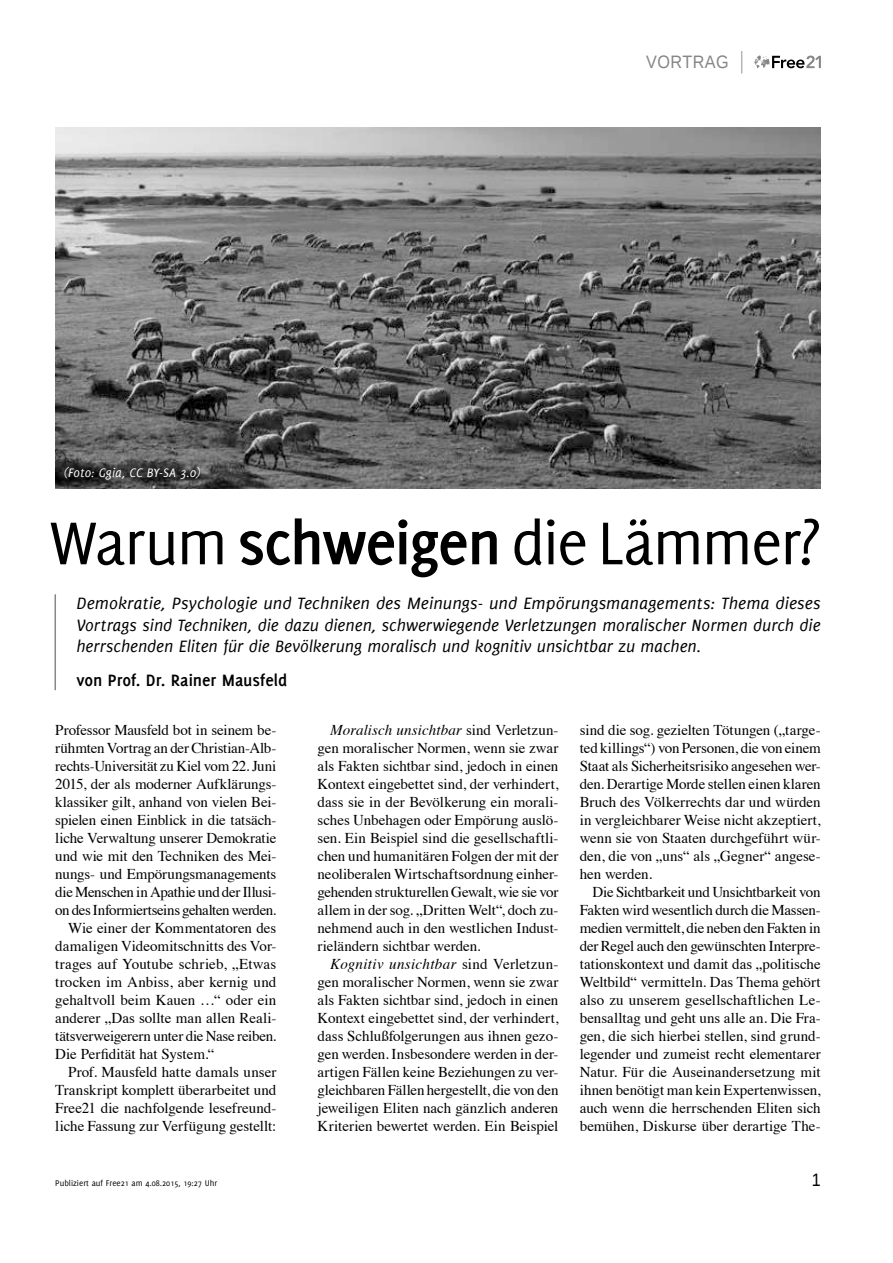
<style>
.page{position:relative;width:893px;height:1263px;background:#fff}
.page>*{position:absolute;margin:0;border:0;box-sizing:border-box;transform-origin:0 0}
.t1{font:66px "Delicious";letter-spacing:-.025em;color:#000}
.t2{font:italic 18px/21.6px "Delicious";letter-spacing:-.005em;color:#000;text-align:justify}
.t3{font:700 18px "Delicious";color:#000}
.t4{font:18px "Liberation Sans";letter-spacing:.03em;color:#868686;scale:.9 1}
.t5{font:18px "Liberation Sans";color:#000;scale:.9 1}
.t6{font:15px/18px "Times";letter-spacing:-.005em;color:#000;text-align:justify}
.t7{font:15px "Times";letter-spacing:-.03em;color:#000}
.t8{font:15px "Times";letter-spacing:-.025em;color:#000}
.t9{font:italic 13.5px "Delicious";letter-spacing:.005em;color:#fff}
.t10{font:9px "Delicious";color:#000}
.s1{font-weight:700}
.s2{font-style:italic}
</style>
<div class="page">
<svg style="left:755px;top:55px;width:66px;height:13px"></svg>
<svg style="left:741px;top:51px;width:1px;height:23px"></svg>
<hr style="left:55px;top:594px;width:1px;height:96px;background:#868686">
<img style="left:55px;top:128px;width:766px;height:360px">
<p class="t9" style="left:64px;top:465px;width:138px">(Foto: Ggia, CC BY-SA 3.0)</p>
<p class="t4" style="left:646px;top:52px;width:93px">VORTRAG</p>
<h1 class="t1" style="left:50px;top:505px;width:772px">Warum <span class="s1">schweigen</span> die Lämmer?</h1>
<p class="t2" style="left:77px;top:592px;width:746px">Demokratie, Psychologie und Techniken des Meinungs- und Empörungsmanagements: Thema dieses Vortrags sind Techniken, die dazu dienen, schwerwiegende Verletzungen moralischer Normen durch die herrschenden Eliten für die Bevölkerung moralisch und kognitiv unsichtbar zu machen.</p>
<p class="t3" style="left:77px;top:670px;width:212px">von Prof. Dr. Rainer Mausfeld</p>
<p class="t6" style="left:55px;top:720px;width:223px">Professor Mausfeld bot in seinem be-</p>
<p class="t6" style="left:55px;top:738px;width:223px">rühmten Vortrag an der Christian-Alb-</p>
<p class="t6" style="left:55px;top:756px;width:223px">rechts-Universität zu Kiel vom 22. Juni</p>
<p class="t6" style="left:55px;top:774px;width:223px">2015, der als moderner Aufklärungs-</p>
<p class="t6" style="left:55px;top:792px;width:223px">klassiker gilt, anhand von vielen Bei-</p>
<p class="t6" style="left:55px;top:810px;width:223px">spielen einen Einblick in die tatsäch-</p>
<p class="t6" style="left:55px;top:828px;width:223px">liche Verwaltung unserer Demokratie</p>
<p class="t6" style="left:55px;top:846px;width:223px">und wie mit den Techniken des Mei-</p>
<p class="t6" style="left:55px;top:864px;width:223px">nungs- und Empörungsmanagements</p>
<p class="t8" style="left:55px;top:878px;width:223px">die Menschen in Apathie und der Illusi-</p>
<p class="t7" style="left:55px;top:896px;width:223px">on des Informiertseins gehalten werden.</p>
<p class="t6" style="left:68px;top:918px;width:210px">Wie einer der Kommentatoren des</p>
<p class="t6" style="left:55px;top:936px;width:223px">damaligen Videomitschnitts des Vor-</p>
<p class="t6" style="left:55px;top:954px;width:223px">trages auf Youtube schrieb, „Etwas</p>
<p class="t6" style="left:55px;top:972px;width:223px">trocken im Anbiss, aber kernig und</p>
<p class="t6" style="left:55px;top:990px;width:223px">gehaltvoll beim Kauen …“ oder ein</p>
<p class="t6" style="left:55px;top:1008px;width:223px">anderer „Das sollte man allen Reali-</p>
<p class="t6" style="left:55px;top:1026px;width:223px">tätsverweigerern unter die Nase reiben.</p>
<p class="t6" style="left:55px;top:1044px;width:161px">Die Perfidität hat System.“</p>
<p class="t6" style="left:68px;top:1062px;width:210px">Prof. Mausfeld hatte damals unser</p>
<p class="t6" style="left:55px;top:1080px;width:223px">Transkript komplett überarbeitet und</p>
<p class="t6" style="left:55px;top:1098px;width:223px">Free21 die nachfolgende lesefreund-</p>
<p class="t6" style="left:55px;top:1116px;width:223px">liche Fassung zur Verfügung gestellt:</p>
<p class="t6" style="left:317px;top:720px;width:242px;text-indent:13px"><span class="s2">Moralisch unsichtbar</span> sind Verletzun&shy;gen moralischer Normen, wenn sie zwar als Fakten sichtbar sind, jedoch in einen Kontext eingebettet sind, der verhindert, dass sie in der Bevölkerung ein morali&shy;sches Unbehagen oder Empörung auslö&shy;sen. Ein Beispiel sind die gesellschaftli&shy;chen und humanitären Folgen der mit der neoliberalen Wirtschaftsordnung einher&shy;gehenden strukturellen Gewalt, wie sie vor allem in der sog. „Dritten Welt“, doch zu&shy;nehmend auch in den westlichen Indust&shy;rieländern sichtbar werden.</p>
<p class="t6" style="left:317px;top:954px;width:242px;text-indent:13px"><span class="s2">Kognitiv unsichtbar</span> sind Verletzun&shy;gen moralischer Normen, wenn sie zwar als Fakten sichtbar sind, jedoch in einen Kontext eingebettet sind, der verhindert, dass Schlußfolgerungen aus ihnen gezo&shy;gen werden. Insbesondere werden in der&shy;artigen Fällen keine Beziehungen zu ver&shy;gleichbaren Fällen hergestellt, die von den jeweiligen Eliten nach gänzlich anderen Kriterien bewertet werden. Ein Beispiel</p>
<p class="t6" style="left:580px;top:720px;width:242px">sind die sog. gezielten Tötungen („targe&shy;ted killings“) von Personen, die von einem Staat als Sicherheitsrisiko angesehen wer&shy;den. Derartige Morde stellen einen klaren Bruch des Völkerrechts dar und würden in vergleichbarer Weise nicht akzeptiert, wenn sie von Staaten durchgeführt wür&shy;den, die von „uns“ als „Gegner“ angese&shy;hen werden.</p>
<p class="t6" style="left:580px;top:882px;width:242px;text-indent:13px">Die Sichtbarkeit und Unsichtbarkeit von Fakten wird wesentlich durch die Massen&shy;medien vermittelt, die neben den Fakten in der Regel auch den gewünschten Interpre&shy;tationskontext und damit das „politische Weltbild“ vermitteln. Das Thema gehört also zu unserem gesellschaftlichen Le&shy;bensalltag und geht uns alle an. Die Fra&shy;gen, die sich hierbei stellen, sind grund&shy;legender und zumeist recht elementarer Natur. Für die Auseinandersetzung mit ihnen benötigt man kein Expertenwissen, auch wenn die herrschenden Eliten sich bemühen, Diskurse über derartige The-</p>
<p class="t10" style="left:55px;top:1177px;width:163px">Publiziert auf Free21 am 4.08.2015, 19:27 Uhr</p>
<p class="t5" style="left:812px;top:1169px;width:12px">1</p>
</div>
